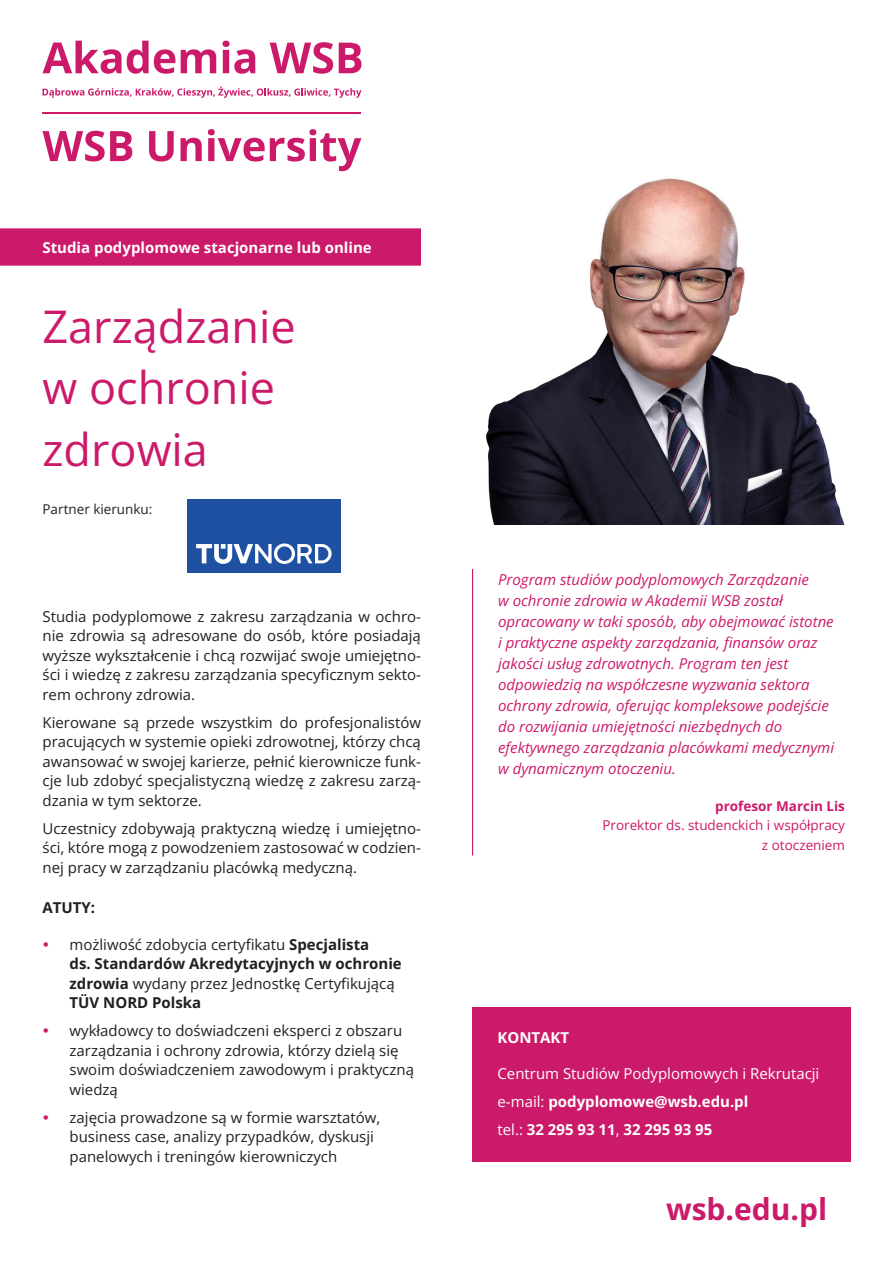
<style>
.page{position:relative;width:893px;height:1263px;background:#fff}
.page>*{position:absolute;margin:0;border:0;box-sizing:border-box;transform-origin:0 0}
.t1{font:45px/61.5px "Open Sans";color:#cc1a6a}
.t2{font:700 30px "Open Sans";color:#cc1a6a}
.tekst{font:15px/19.5px "Open Sans";color:#231f20;text-align:justify}
.cytat{font:italic 15px/21px "Open Sans";color:#cc1a6a}
.tekst_-_naglowek{font:700 15px/19.5px "Open Sans";color:#231f20}
.tekst-2{font:700 15px "Open Sans";color:#fff}
.tekst-3{font:15px "Open Sans";color:#fff}
.tekst_-_naglowek-2{font:700 15px "Open Sans";color:#fff}
.t3{font:13.5px/19.5px "Open Sans";color:#cc1a6a;text-align:right}
.t4{font:700 13.5px "Open Sans";color:#cc1a6a}
.t5{font:13.5px "Open Sans";color:#231f20}
.s1{font-weight:400}
</style>
<div class="page">
<svg style="left:43px;top:41px;width:78px;height:33px"></svg>
<svg style="left:127px;top:41px;width:48px;height:33px"></svg>
<svg style="left:181px;top:49px;width:35px;height:24px"></svg>
<svg style="left:223px;top:41px;width:32px;height:33px"></svg>
<svg style="left:270px;top:42px;width:63px;height:32px"></svg>
<svg style="left:339px;top:43px;width:22px;height:30px"></svg>
<svg style="left:43px;top:131px;width:89px;height:31px"></svg>
<svg style="left:149px;top:131px;width:25px;height:31px"></svg>
<svg style="left:181px;top:138px;width:21px;height:23px"></svg>
<svg style="left:208px;top:129px;width:153px;height:42px"></svg>
<hr style="left:43px;top:113px;width:318px;height:1px;background:#cc1a6a">
<svg style="left:43px;top:87px;width:318px;height:11px"></svg>
<div style="left:0;top:228px;width:421px;height:38px;background:#cc1a6a"></div>
<img style="left:486px;top:178px;width:359px;height:346px">
<hr style="left:472px;top:569px;width:1px;height:286px;background:#cc1a6a">
<div style="left:472px;top:1007px;width:378px;height:155px;background:#cc1a6a"></div>
<div style="left:187px;top:499px;width:154px;height:74px;background:#1f51a3"></div>
<svg style="left:196px;top:543px;width:136px;height:21px"></svg>
<p class="tekst-2" style="left:43px;top:237px;width:331px">Studia podyplomowe stacjonarne lub online</p>
<p class="t1" style="left:43px;top:294px;width:255px">Zarządzanie w ochronie zdrowia</p>
<p class="t5" style="left:43px;top:500px;width:111px">Partner kierunku:</p>
<p class="tekst" style="left:43px;top:606px;width:380px">Studia podyplomowe z zakresu zarządzania w ochro&shy;nie zdrowia są adresowane do osób, które posiadają wyższe wykształcenie i chcą rozwijać swoje umiejętno&shy;ści i wiedzę z zakresu zarządzania specyficznym sekto&shy;rem ochrony zdrowia.</p>
<p class="tekst" style="left:43px;top:712px;width:380px">Kierowane są przede wszystkim do profesjonalistów pracujących w systemie opieki zdrowotnej, którzy chcą awansować w swojej karierze, pełnić kierownicze funk&shy;cje lub zdobyć specjalistyczną wiedzę z zakresu zarzą&shy;dzania w tym sektorze.</p>
<p class="tekst" style="left:43px;top:818px;width:380px">Uczestnicy zdobywają praktyczną wiedzę i umiejętno&shy;ści, które mogą z powodzeniem zastosować w codzien&shy;nej pracy w zarządzaniu placówką medyczną.</p>
<p class="tekst_-_naglowek" style="left:43px;top:898px;width:54px">ATUTY:</p>
<p class="tekst_-_naglowek" style="left:70px;top:934px;width:334px"><span class="s1">możliwość zdobycia certyfikatu</span> Specjalista<br>ds. Standardów Akredytacyjnych w ochronie zdrowia <span class="s1">wydany przez Jednostkę Certyfikującą </span>TÜV NORD Polska</p>
<p class="tekst" style="left:70px;top:1021px;width:346px;text-align:left">wykładowcy to doświadczeni eksperci z obszaru zarządzania i ochrony zdrowia, którzy dzielą się swoim doświadczeniem zawodowym i praktyczną wiedzą</p>
<p class="tekst" style="left:70px;top:1107px;width:312px;text-align:left">zajęcia prowadzone są w formie warsztatów, business case, analizy przypadków, dyskusji panelowych i treningów kierowniczych</p>
<p class="cytat" style="left:498px;top:568px;width:337px">Program studiów podyplomowych Zarządzanie<br>w ochronie zdrowia w Akademii WSB został opracowany w taki sposób, aby obejmować istotne i praktyczne aspekty zarządzania, finansów oraz jakości usług zdrowotnych. Program ten jest odpowiedzią na współczesne wyzwania sektora ochrony zdrowia, oferując kompleksowe podejście do rozwijania umiejętności niezbędnych do efektywnego zarządzania placówkami medycznymi w dynamicznym otoczeniu.</p>
<p class="t4" style="left:715px;top:796px;width:131px">profesor Marcin Lis</p>
<p class="t3" style="left:602px;top:815px;width:244px">Prorektor ds. studenckich i współpracy z otoczeniem</p>
<p class="tekst_-_naglowek-2" style="left:497px;top:1026px;width:73px">KONTAKT</p>
<p class="tekst-3" style="left:497px;top:1063px;width:323px">Centrum Studiów Podyplomowych i Rekrutacji</p>
<p class="tekst-2" style="left:497px;top:1091px;width:252px"><span class="s1">e-mail:</span> podyplomowe@wsb.edu.pl</p>
<p class="tekst-2" style="left:497px;top:1119px;width:216px"><span class="s1">tel.:</span> 32 295 93 11<span class="s1">,</span> 32 295 93 95</p>
<p class="t2" style="left:666px;top:1188px;width:163px">wsb.edu.pl</p>
</div>
